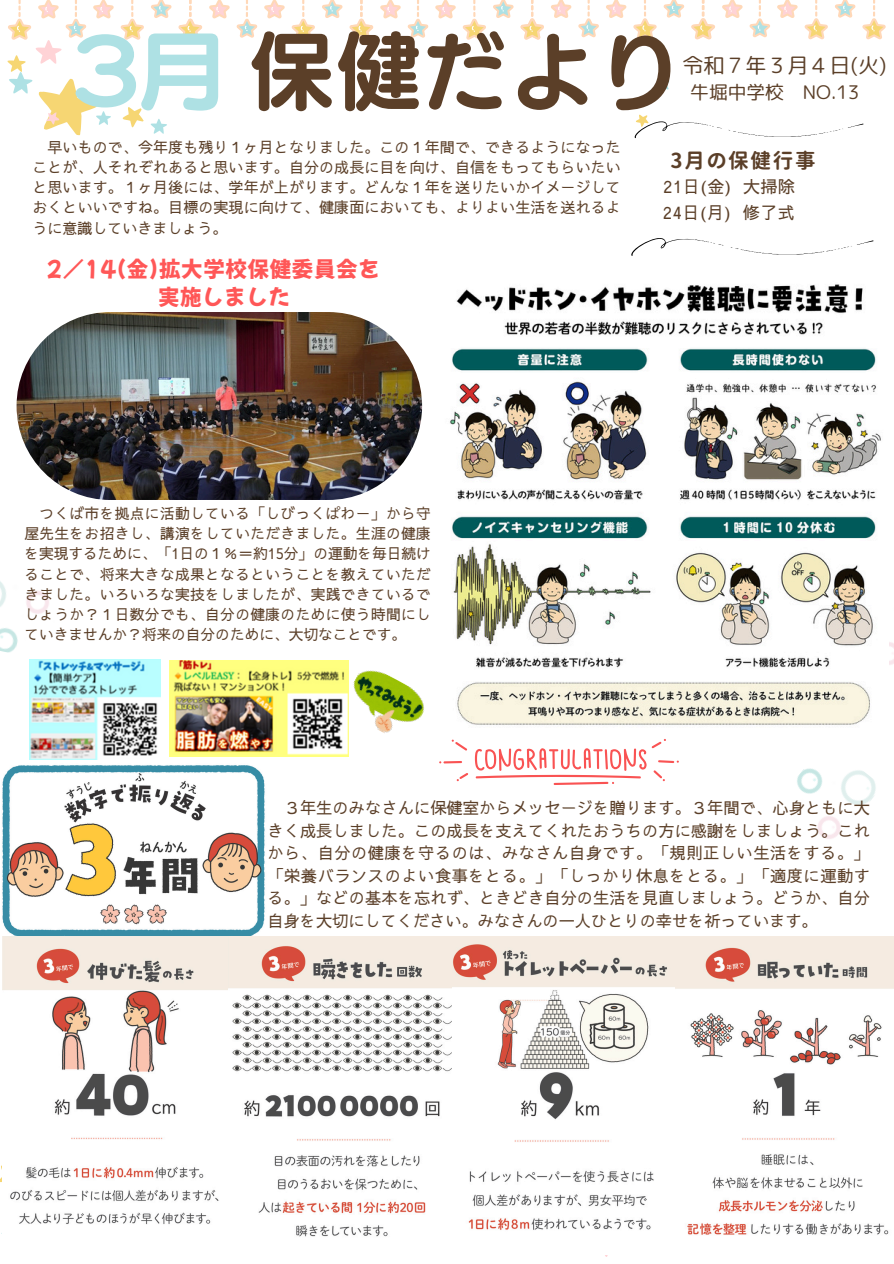
<style>
.page{position:relative;width:894px;height:1264px;background:#fff}
.page>*{position:absolute;margin:0;border:0;box-sizing:border-box;transform-origin:0 0}
.t1{font:87px "Canva UD Marugo Small Pr 6 N B";color:#5b3f28}
.t2{font:21.45px/28.2px "Mochiy Pop One";letter-spacing:.03em;color:#ff5757}
.t3{font:21px "rounded mplus 1 p regular";color:#5b3f28}
.t4{font:20.55px "Gen Sen Rounded TW B";letter-spacing:.085em;color:#5b3f28}
.t5{font:18.75px "rounded mplus 1 p regular";color:#5b3f28}
.t6{font:500 16.95px "Sawarabi Gothic";letter-spacing:.035em;color:#5b3f28}
.t7{font:500 16.2px/22.5px "Sawarabi Gothic";color:#5b3f28;text-align:justify}
.t8{font:500 15px/20.2px "Sawarabi Gothic";letter-spacing:.005em;color:#5b3f28;text-align:justify}
.t9{font:500 14.7px/20.2px "Sawarabi Gothic";letter-spacing:.01em;color:#5b3f28;text-align:justify}
.s1{color:#aee1e4}
</style>
<div class="page">
<svg style="left:804px;top:0;width:23px;height:39px"></svg>
<svg style="left:777px;top:0;width:20px;height:18px"></svg>
<svg style="left:835px;top:0;width:20px;height:18px"></svg>
<svg style="left:862px;top:0;width:23px;height:39px"></svg>
<svg style="left:749px;top:0;width:21px;height:37px"></svg>
<svg style="left:722px;top:0;width:20px;height:18px"></svg>
<svg style="left:633px;top:0;width:23px;height:39px"></svg>
<svg style="left:606px;top:0;width:20px;height:18px"></svg>
<svg style="left:663px;top:0;width:21px;height:18px"></svg>
<svg style="left:691px;top:0;width:24px;height:39px"></svg>
<svg style="left:578px;top:0;width:21px;height:37px"></svg>
<svg style="left:551px;top:0;width:20px;height:18px"></svg>
<svg style="left:462px;top:0;width:24px;height:40px"></svg>
<svg style="left:435px;top:0;width:21px;height:19px"></svg>
<svg style="left:493px;top:0;width:20px;height:18px"></svg>
<svg style="left:520px;top:0;width:24px;height:40px"></svg>
<svg style="left:407px;top:0;width:21px;height:38px"></svg>
<svg style="left:380px;top:0;width:21px;height:19px"></svg>
<svg style="left:291px;top:0;width:24px;height:40px"></svg>
<svg style="left:264px;top:0;width:21px;height:19px"></svg>
<svg style="left:322px;top:0;width:20px;height:18px"></svg>
<svg style="left:349px;top:0;width:24px;height:40px"></svg>
<svg style="left:236px;top:0;width:21px;height:38px"></svg>
<svg style="left:209px;top:0;width:21px;height:19px"></svg>
<svg style="left:178px;top:0;width:24px;height:40px"></svg>
<svg style="left:657px;top:78px;width:13px;height:13px"></svg>
<img style="left:0;top:581px;width:49px;height:72px">
<img style="left:797px;top:768px;width:79px;height:71px">
<svg style="left:7px;top:0;width:165px;height:136px"></svg>
<svg style="left:631px;top:238px;width:242px;height:18px"></svg>
<svg style="left:634px;top:114px;width:229px;height:24px"></svg>
<img style="left:2px;top:756px;width:278px;height:190px">
<img style="left:451px;top:936px;width:224px;height:294px">
<img style="left:675px;top:936px;width:218px;height:299px">
<img style="left:228px;top:936px;width:223px;height:301px">
<img style="left:3px;top:936px;width:225px;height:289px">
<img style="left:17px;top:312px;width:405px;height:188px;border-radius:94px">
<svg style="left:451px;top:739px;width:16px;height:11px"></svg>
<svg style="left:439px;top:761px;width:23px;height:2px"></svg>
<svg style="left:456px;top:773px;width:12px;height:8px"></svg>
<svg style="left:474px;top:739px;width:204px;height:46px"></svg>
<img style="left:450px;top:284px;width:431px;height:441px">
<img style="left:29px;top:659px;width:131px;height:100px">
<img style="left:169px;top:660px;width:179px;height:96px">
<img style="left:339px;top:662px;width:85px;height:82px">
<p class="t1" style="left:63px;top:28px;width:621px"><span class="s1">３月</span>保健だより</p>
<h1 class="t3" style="left:682px;top:51px;width:206px">令和７年３月４日(火)</h1>
<p class="t5" style="left:690px;top:79px;width:171px">牛堀中学校 NO.13</p>
<h1 class="t8" style="left:32px;top:137px;width:589px;text-indent:15px">早いもので、今年度も残り１ヶ月となりました。この１年間で、できるようになったことが、人それぞれあると思います。自分の成長に目を向け、自信をもってもらいたいと思います。１ヶ月後には、学年が上がります。どんな１年を送りたいかイメージしておくといいですね。目標の実現に向けて、健康面においても、よりよい生活を送れるように意識していきましょう。</h1>
<p class="t2" style="left:158px;top:253px;width:223px;text-indent:-112px">2／14(金)拡大学校保健委員会を実施しました</p>
<p class="t4" style="left:670px;top:150px;width:146px">3月の保健行事</p>
<p class="t6" style="left:663px;top:179px;width:133px">21日(金) 大掃除</p>
<p class="t6" style="left:662px;top:205px;width:133px">24日(月) 修了式</p>
<h3 class="t9" style="left:24px;top:503px;width:408px;text-indent:15px">つくば市を拠点に活動している「しびっくぱわー」から守屋先生をお招きし、講演をしていただきました。生涯の健康を実現するために、「1日の１％＝約15分」の運動を毎日続けることで、将来大きな成果となるということを教えていただきました。いろいろな実技をしましたが、実践できているでしょうか？１日数分でも、自分の健康のために使う時間にしていきませんか？将来の自分のために、大切なことです。</h3>
<p class="t7" style="left:267px;top:797px;width:604px;text-indent:16px">３年生のみなさんに保健室からメッセージを贈ります。３年間で、心身ともに大きく成長しました。この成長を支えてくれたおうちの方に感謝をしましょう。これから、自分の健康を守るのは、みなさん自身です。「規則正しい生活をする。」「栄養バランスのよい食事をとる。」「しっかり休息をとる。」「適度に運動する。」などの基本を忘れず、ときどき自分の生活を見直しましょう。どうか、自分自身を大切にしてください。みなさんの一人ひとりの幸せを祈っています。</p>
</div>
